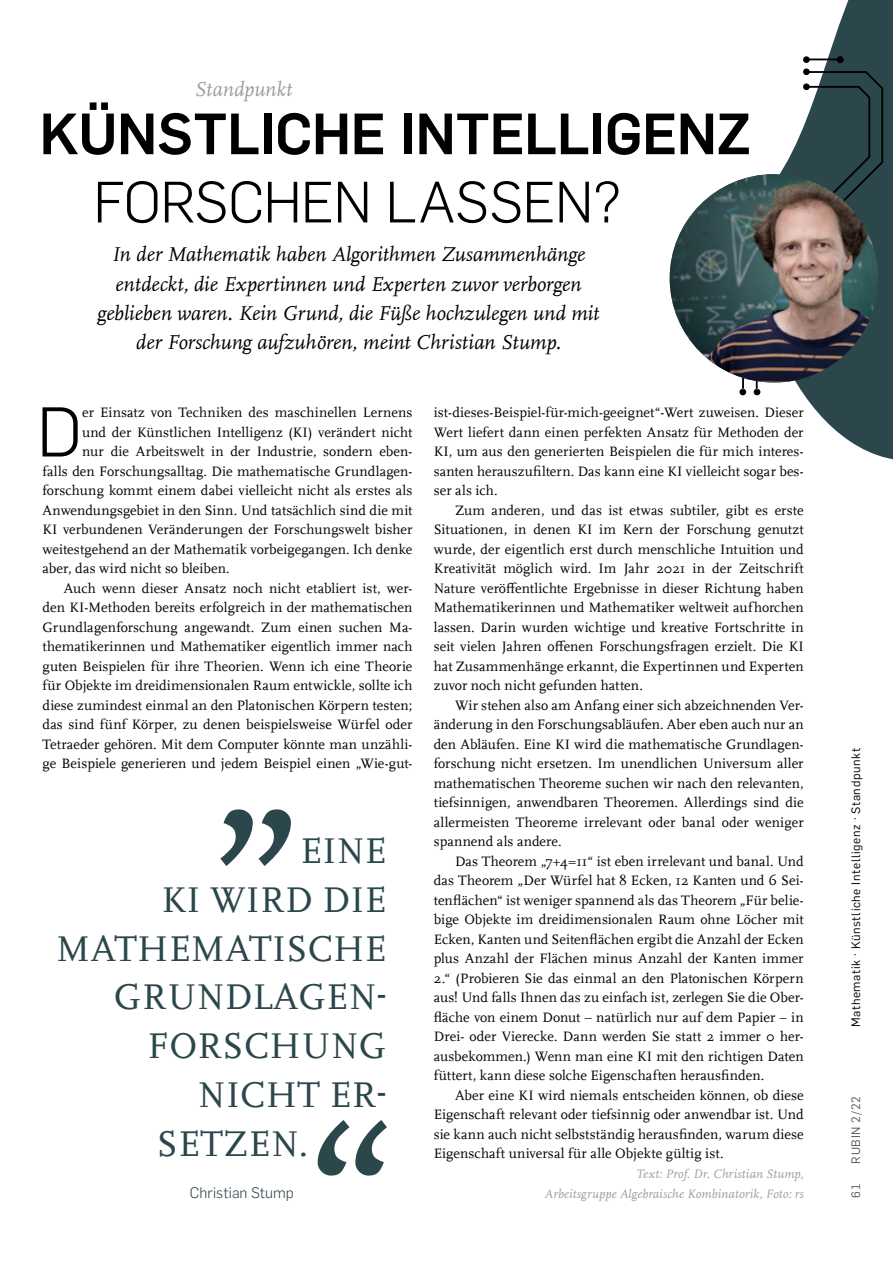
<style>
.page{position:relative;width:893px;height:1263px;background:#fff}
.page>*{position:absolute;margin:0;border:0;box-sizing:border-box;transform-origin:0 0}
.t1{font:300 69px "Rub Flama";color:#000}
.t2{font:700 57px "Rub Flama";letter-spacing:-.01em;color:#000}
.t3{font:300 57px "Rub Flama";letter-spacing:-.015em;color:#000}
.t4{font:37.5px "RUB Scala MZ";letter-spacing:.01em;color:#2b474c}
.t5{font:italic 21px/29.2px "RUB Scala MZ";color:#000;text-align:center}
.t6{font:italic 21px "RUB Scala MZ";letter-spacing:-.005em;color:#9d9d9c}
.t7{font:300 15px "Rub Flama";color:#2b474c}
.t8{font:14.25px/19.5px "RUB Scala MZ";letter-spacing:.005em;color:#000;text-align:justify}
.t9{font:italic 12.75px/19.5px "RUB Scala MZ";letter-spacing:.01em;color:#9d9d9c;text-align:right}
.t10{font:12px "Rub Flama";letter-spacing:.055em;color:#000}
.t11{font:12px "Rub Flama";letter-spacing:.055em;color:#575756}
</style>
<div class="page">
<svg style="left:724px;top:0;width:169px;height:460px"></svg>
<svg style="left:808px;top:56px;width:35px;height:7px"></svg>
<svg style="left:739px;top:71px;width:144px;height:324px"></svg>
<div style="left:837px;top:56px;width:6px;height:7px;background:#000;border-radius:50%"></div>
<div style="left:803px;top:56px;width:7px;height:7px;background:#000;border-radius:50%"></div>
<div style="left:803px;top:68px;width:7px;height:7px;background:#000;border-radius:50%"></div>
<div style="left:803px;top:83px;width:7px;height:7px;background:#000;border-radius:50%"></div>
<img style="left:670px;top:174px;width:208px;height:209px;border-radius:104px">
<svg style="left:220px;top:809px;width:71px;height:57px"></svg>
<svg style="left:318px;top:1120px;width:69px;height:55px"></svg>
<h3 class="t6" style="left:194px;top:76px;width:99px">Standpunkt</h3>
<h2 class="t2" style="left:39px;top:93px;width:713px">KÜNSTLICHE INTELLIGENZ</h2>
<h2 class="t3" style="left:93px;top:164px;width:530px">FORSCHEN LASSEN?</h2>
<h3 class="t5" style="left:98px;top:240px;width:503px">In der Mathematik haben Algorithmen Zusammenhänge entdeckt, die Expertinnen und Experten zuvor verborgen geblieben waren. Kein Grund, die Füße hochzulegen und mit der Forschung aufzuhören, meint Christian Stump.</h3>
<h1 class="t1" style="left:37px;top:385px;width:47px">D</h1>
<p class="t8" style="left:82px;top:403px;width:332px">er Einsatz von Techniken des maschinellen Lernens</p>
<p class="t8" style="left:82px;top:422px;width:332px">und der Künstlichen Intelligenz (KI) verändert nicht</p>
<p class="t8" style="left:82px;top:442px;width:332px">nur die Arbeitswelt in der Industrie, sondern eben-</p>
<p class="t8" style="left:43px;top:461px;width:371px">falls den Forschungsalltag. Die mathematische Grundlagen-</p>
<p class="t8" style="left:43px;top:480px;width:371px">forschung kommt einem dabei vielleicht nicht als erstes als</p>
<p class="t8" style="left:43px;top:500px;width:371px">Anwendungsgebiet in den Sinn. Und tatsächlich sind die mit</p>
<p class="t8" style="left:43px;top:519px;width:371px">KI verbundenen Veränderungen der Forschungswelt bisher</p>
<p class="t8" style="left:43px;top:539px;width:371px">weitestgehend an der Mathematik vorbeigegangen. Ich denke</p>
<p class="t8" style="left:43px;top:558px;width:189px">aber, das wird nicht so bleiben.</p>
<p class="t8" style="left:64px;top:578px;width:350px">Auch wenn dieser Ansatz noch nicht etabliert ist, wer-</p>
<p class="t8" style="left:43px;top:597px;width:371px">den KI-Methoden bereits erfolgreich in der mathematischen</p>
<p class="t8" style="left:43px;top:617px;width:371px">Grundlagenforschung angewandt. Zum einen suchen Ma-</p>
<p class="t8" style="left:43px;top:636px;width:371px">thematikerinnen und Mathematiker eigentlich immer nach</p>
<p class="t8" style="left:43px;top:656px;width:371px">guten Beispielen für ihre Theorien. Wenn ich eine Theorie</p>
<p class="t8" style="left:43px;top:675px;width:371px">für Objekte im dreidimensionalen Raum entwickle, sollte ich</p>
<p class="t8" style="left:43px;top:695px;width:371px">diese zumindest einmal an den Platonischen Körpern testen;</p>
<p class="t8" style="left:43px;top:714px;width:371px">das sind fünf Körper, zu denen beispielsweise Würfel oder</p>
<p class="t8" style="left:43px;top:734px;width:371px">Tetraeder gehören. Mit dem Computer könnte man unzähli-</p>
<p class="t8" style="left:43px;top:753px;width:371px">ge Beispiele generieren und jedem Beispiel einen „Wie-gut-</p>
<h3 class="t4" style="left:300px;top:826px;width:88px">EINE</h3>
<h3 class="t4" style="left:162px;top:874px;width:227px">KI WIRD DIE</h3>
<h3 class="t4" style="left:57px;top:923px;width:332px">MATHEMATISCHE</h3>
<h3 class="t4" style="left:114px;top:972px;width:275px">GRUNDLAGEN-</h3>
<h3 class="t4" style="left:148px;top:1021px;width:241px">FORSCHUNG</h3>
<h3 class="t4" style="left:198px;top:1069px;width:190px">NICHT ER-</h3>
<h3 class="t4" style="left:157px;top:1118px;width:153px">SETZEN.</h3>
<p class="t7" style="left:190px;top:1182px;width:105px">Christian Stump</p>
<p class="t8" style="left:434px;top:403px;width:371px">ist-dieses-Beispiel-für-mich-geeignet“-Wert zuweisen. Dieser Wert liefert dann einen perfekten Ansatz für Methoden der KI, um aus den generierten Beispielen die für mich interes&shy;santen herauszufiltern. Das kann eine KI vielleicht sogar bes&shy;ser als ich.</p>
<p class="t8" style="left:434px;top:500px;width:371px;text-indent:21px">Zum anderen, und das ist etwas subtiler, gibt es erste Situationen, in denen KI im Kern der Forschung genutzt wurde, der eigentlich erst durch menschliche Intuition und Kreativität möglich wird. Im Jahr 2021 in der Zeitschrift Nature veröffentlichte Ergebnisse in dieser Richtung haben Mathematikerinnen und Mathematiker weltweit aufhorchen lassen. Darin wurden wichtige und kreative Fortschritte in seit vielen Jahren offenen Forschungsfragen erzielt. Die KI hat Zusammenhänge erkannt, die Expertinnen und Experten zuvor noch nicht gefunden hatten.</p>
<p class="t8" style="left:434px;top:695px;width:371px;text-indent:21px">Wir stehen also am Anfang einer sich abzeichnenden Ver&shy;änderung in den Forschungsabläufen. Aber eben auch nur an den Abläufen. Eine KI wird die mathematische Grundlagen&shy;forschung nicht ersetzen. Im unendlichen Universum aller mathematischen Theoreme suchen wir nach den relevanten, tiefsinnigen, anwendbaren Theoremen. Allerdings sind die allermeisten Theoreme irrelevant oder banal oder weniger spannend als andere.</p>
<p class="t8" style="left:434px;top:851px;width:371px;text-indent:21px">Das Theorem „7+4=11“ ist eben irrelevant und banal. Und das Theorem „Der Würfel hat 8 Ecken, 12 Kanten und 6 Sei&shy;tenflächen“ ist weniger spannend als das Theorem „Für belie&shy;bige Objekte im dreidimensionalen Raum ohne Löcher mit Ecken, Kanten und Seitenflächen ergibt die Anzahl der Ecken plus Anzahl der Flächen minus Anzahl der Kanten immer 2.“ (Probieren Sie das einmal an den Platonischen Körpern aus! Und falls Ihnen das zu einfach ist, zerlegen Sie die Ober&shy;fläche von einem Donut – natürlich nur auf dem Papier – in Drei- oder Vierecke. Dann werden Sie statt 2 immer 0 her&shy;ausbekommen.) Wenn man eine KI mit den richtigen Daten füttert, kann diese solche Eigenschaften herausfinden.</p>
<p class="t8" style="left:434px;top:1085px;width:371px;text-indent:21px">Aber eine KI wird niemals entscheiden können, ob diese Eigenschaft relevant oder tiefsinnig oder anwendbar ist. Und sie kann auch nicht selbstständig herausfinden, warum diese Eigenschaft universal für alle Objekte gültig ist.</p>
<p class="t9" style="left:545px;top:1164px;width:261px">Text: Prof. Dr. Christian Stump,<br>Arbeitsgruppe Algebraische Kombinatorik, Foto: rs</p>
<p class="t10" style="left:848px;top:1027px;width:281px;rotate:-90deg">Mathematik · Künstliche Intelligenz · Standpunkt</p>
<p class="t11" style="left:848px;top:1163px;width:69px;rotate:-90deg">RUBIN 2/22</p>
<p class="t11" style="left:848px;top:1197px;width:16px;rotate:-90deg">61</p>
</div>
